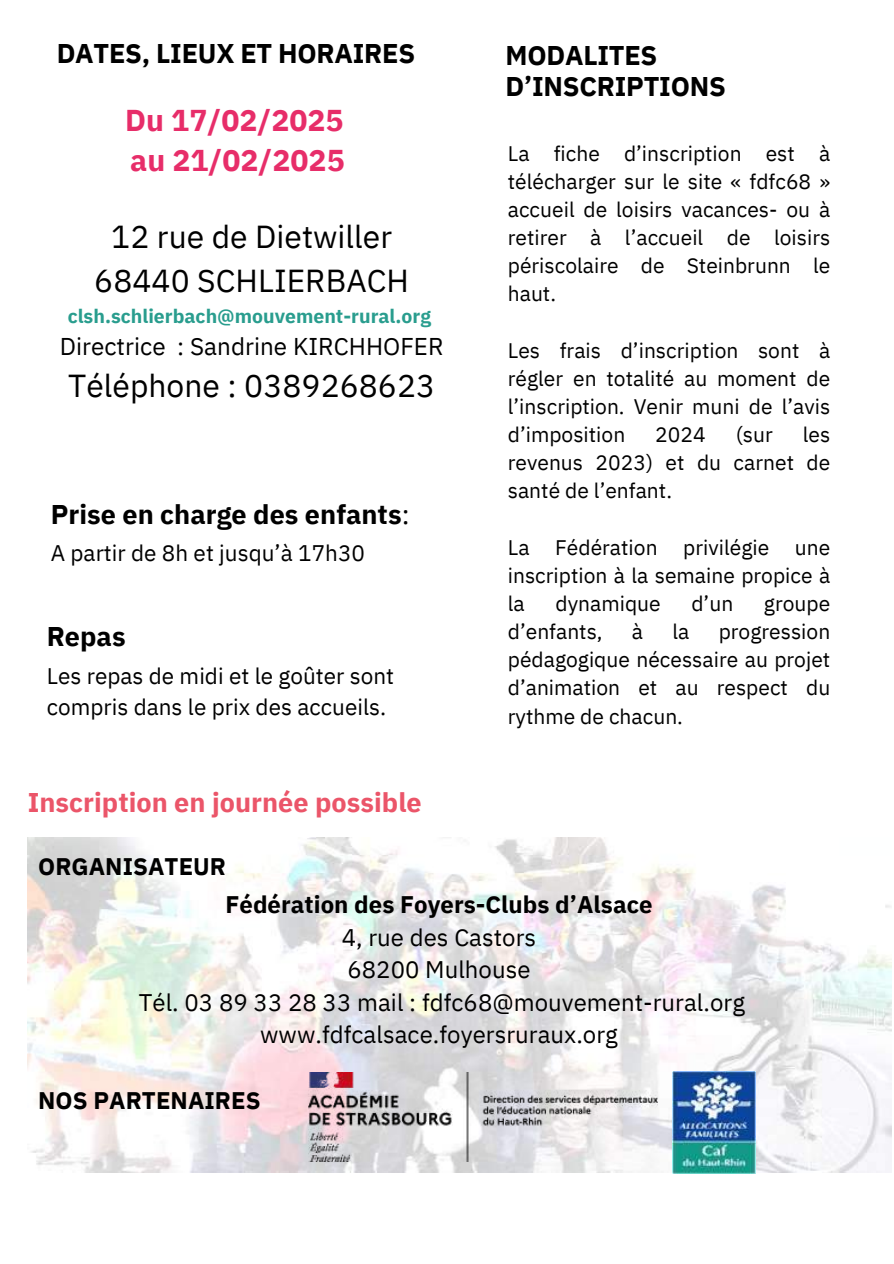
<style>
.page{position:relative;width:894px;height:1264px;background:#fff}
.page>*{position:absolute;margin:0;border:0;box-sizing:border-box;transform-origin:0 0}
.t1{font:31.8px/43.8px "IBM Plex Sans";color:#000;text-align:center}
.t2{font:700 30px/40.3px "IBM Plex Sans";color:#e72d69}
.t3{font:700 27px/30.3px "IBM Plex Sans";letter-spacing:-.01em;color:#000}
.t4{font:700 27px "IBM Plex Sans";color:#eb5569}
.t5{font:24.3px "IBM Plex Sans";color:#000}
.t6{font:24px/32.7px "IBM Plex Sans";color:#000;text-align:center}
.t7{font:700 24px "IBM Plex Sans";color:#000}
.t8{font:22.5px/31.5px "IBM Plex Sans";color:#000}
.t9{font:21px/28.2px "IBM Plex Sans";color:#000;text-align:justify}
.t10{font:700 19.35px "IBM Plex Sans";color:#299d8e}
.s1{font-weight:400}
</style>
<div class="page">
<img style="left:28px;top:837px;width:863px;height:335px">
<img style="left:672px;top:1071px;width:83px;height:102px">
<img style="left:309px;top:1072px;width:348px;height:89px">
<p class="t3" style="left:57px;top:38px;width:360px">DATES, LIEUX ET HORAIRES</p>
<p class="t3" style="left:505px;top:40px;width:222px">MODALITES<br>D’INSCRIPTIONS</p>
<h2 class="t2" style="left:125px;top:99px;width:221px">Du 17/02/2025 au 21/02/2025</h2>
<p class="t9" style="left:507px;top:139px;width:324px">La fiche d’inscription est à télécharger sur le site « fdfc68 » accueil de loisirs vacances- ou à retirer à l’accueil de loisirs périscolaire de Steinbrunn le haut.</p>
<p class="t9" style="left:507px;top:336px;width:324px">Les frais d’inscription sont à régler en totalité au moment de l’inscription. Venir muni de l’avis d’imposition</p>
<h1 class="t1" style="left:94px;top:214px;width:316px">12 rue de Dietwiller<br>68440 SCHLIERBACH</h1>
<p class="t10" style="left:68px;top:303px;width:365px">clsh.schlierbach@mouvement-rural.org</p>
<p class="t5" style="left:60px;top:330px;width:385px">Directrice : Sandrine KIRCHHOFER</p>
<h1 class="t1" style="left:68px;top:363px;width:368px">Téléphone : 0389268623</h1>
<p class="t9" style="left:655px;top:420px;width:52px">2024</p>
<p class="t9" style="left:735px;top:420px;width:38px">(sur</p>
<p class="t9" style="left:507px;top:420px;width:324px;text-indent:295px">les revenus 2023) et du carnet de santé de l’enfant.</p>
<p class="t9" style="left:507px;top:532px;width:324px">La Fédération privilégie une inscription à la semaine propice à la</p>
<p class="t3" style="left:51px;top:498px;width:360px">Prise en charge des enfants<span class="s1">:</span></p>
<p class="t8" style="left:51px;top:537px;width:316px">A partir de 8h et jusqu’à 17h30</p>
<p class="t9" style="left:555px;top:589px;width:107px">dynamique</p>
<p class="t9" style="left:691px;top:589px;width:43px">d’un</p>
<p class="t9" style="left:763px;top:589px;width:68px">groupe</p>
<p class="t9" style="left:507px;top:617px;width:96px">d’enfants,</p>
<p class="t9" style="left:631px;top:617px;width:13px">à</p>
<p class="t9" style="left:672px;top:617px;width:18px">la</p>
<p class="t9" style="left:507px;top:617px;width:324px;text-indent:211px">progression pédagogique nécessaire au projet d’animation et au respect du rythme de chacun.</p>
<p class="t3" style="left:47px;top:621px;width:80px">Repas</p>
<p class="t8" style="left:47px;top:659px;width:349px">Les repas de midi et le goûter sont compris dans le prix des accueils.</p>
<p class="t4" style="left:28px;top:784px;width:395px">Inscription en journée possible</p>
<p class="t7" style="left:38px;top:849px;width:189px">ORGANISATEUR</p>
<p class="t7" style="left:225px;top:888px;width:428px">Fédération des Foyers-Clubs d’Alsace</p>
<p class="t6" style="left:139px;top:920px;width:607px">4, rue des Castors<br>68200 Mulhouse<br>Tél. 03 89 33 28 33 mail : fdfc68@mouvement-rural.org www.fdfcalsace.foyersruraux.org</p>
<p class="t7" style="left:38px;top:1084px;width:224px">NOS PARTENAIRES</p>
</div>
